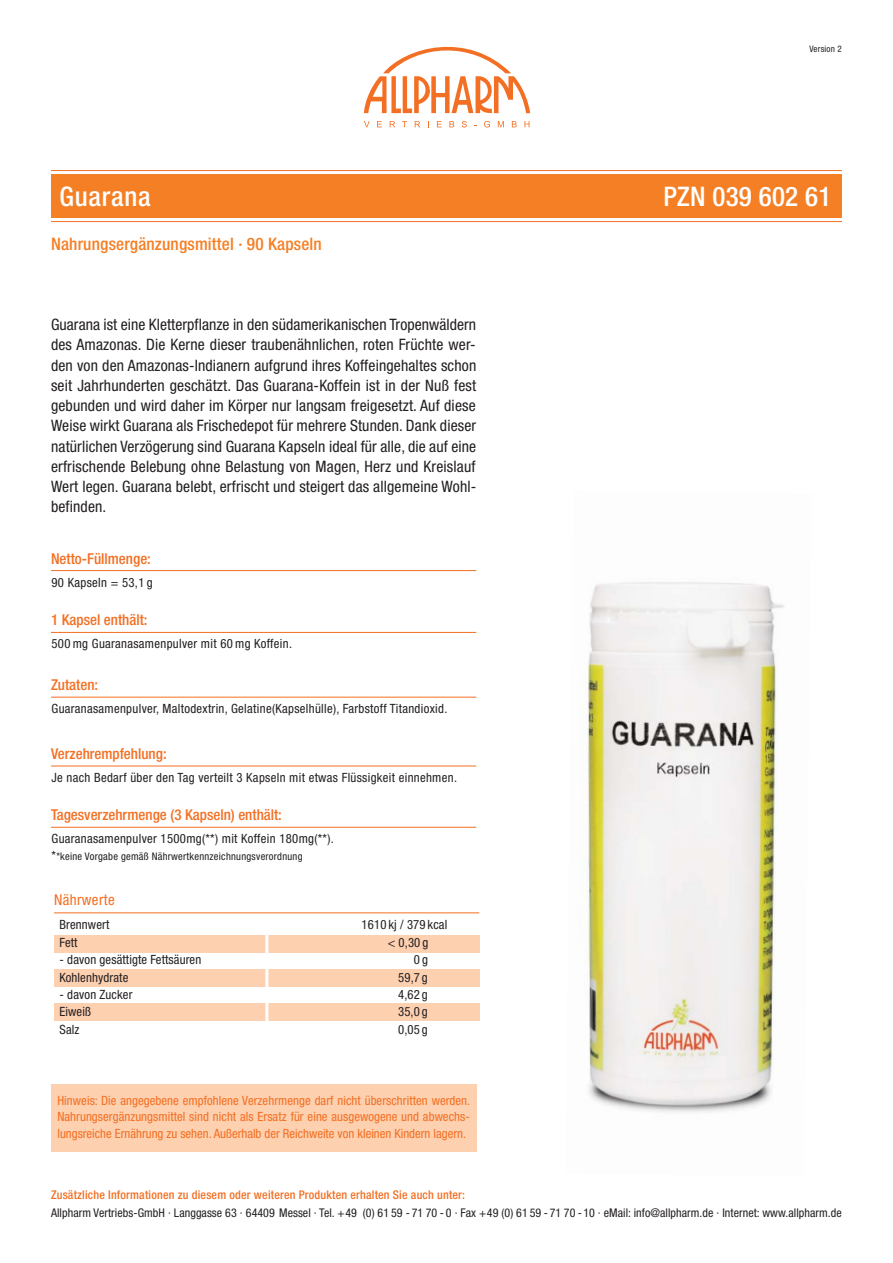
<style>
.page{position:relative;width:893px;height:1263px;background:#fff}
.page>*{position:absolute;margin:0;border:0;box-sizing:border-box;transform-origin:0 0}
.t1{font:500 condensed 27px "Helvetica Neue";letter-spacing:.01em;color:#fff}
.t2{font:500 condensed 27px "Helvetica Neue";letter-spacing:.03em;color:#fff}
.t3{font:500 condensed 17.25px "Helvetica Neue";letter-spacing:.01em;color:#f57f25}
.t4{font:condensed 15.75px/20.2px "Helvetica Neue";letter-spacing:.01em;color:#231f20;text-align:justify}
.t5{font:500 condensed 15px "Helvetica Neue";color:#f36f22}
.t6{font:condensed 15px "Helvetica Neue";letter-spacing:.025em;color:#f36f22}
.t7{font:condensed 12.75px "Helvetica Neue";letter-spacing:.025em;color:#231f20}
.t8{font:condensed 12.75px/16.5px "Helvetica Neue";color:#f36f22;text-align:justify}
.t9{font:condensed 12px "Helvetica Neue";letter-spacing:.005em;color:#231f20}
.t10{font:500 condensed 12px "Helvetica Neue";letter-spacing:.015em;color:#f36f22}
.t11{font:condensed 10.5px "Helvetica Neue";letter-spacing:.025em;color:#231f20}
.t12{font:condensed 9px "Helvetica Neue";letter-spacing:.025em;color:#231f20}
.s1{font-size:12.75px}
</style>
<div class="page">
<div style="left:51px;top:174px;width:791px;height:44px;background:#f57f25"></div>
<svg style="left:364px;top:47px;width:166px;height:66px"></svg>
<svg style="left:364px;top:121px;width:6px;height:6px"></svg>
<svg style="left:377px;top:121px;width:5px;height:6px"></svg>
<svg style="left:390px;top:121px;width:5px;height:6px"></svg>
<svg style="left:415px;top:121px;width:5px;height:6px"></svg>
<svg style="left:437px;top:121px;width:5px;height:6px"></svg>
<svg style="left:449px;top:121px;width:5px;height:6px"></svg>
<svg style="left:462px;top:121px;width:5px;height:6px"></svg>
<svg style="left:484px;top:121px;width:6px;height:6px"></svg>
<svg style="left:498px;top:121px;width:6px;height:6px"></svg>
<svg style="left:512px;top:121px;width:5px;height:6px"></svg>
<svg style="left:524px;top:121px;width:5px;height:6px"></svg>
<hr style="left:51px;top:170px;width:791px;height:1px;background:#f36f22">
<hr style="left:51px;top:221px;width:791px;height:1px;background:#f36f22">
<img style="left:583px;top:582px;width:201px;height:531px">
<div style="left:51px;top:1084px;width:425px;height:68px;background:#fdd0b0"></div>
<hr style="left:51px;top:632px;width:425px;height:1px;background:#f36f22">
<hr style="left:51px;top:765px;width:425px;height:1px;background:#f36f22">
<hr style="left:51px;top:697px;width:425px;height:1px;background:#f36f22">
<hr style="left:51px;top:570px;width:425px;height:1px;background:#f36f22">
<hr style="left:51px;top:827px;width:425px;height:1px;background:#f36f22">
<hr style="left:54px;top:912px;width:425px;height:1px;background:#f36f22">
<div style="left:54px;top:935px;width:425px;height:17px;background:#fdd0b0"></div>
<div style="left:54px;top:969px;width:425px;height:17px;background:#fdd0b0"></div>
<div style="left:54px;top:1003px;width:425px;height:17px;background:#fdd0b0"></div>
<hr style="left:265px;top:924px;width:3px;height:139px;background:#fff">
<p class="t12" style="left:809px;top:46px;width:34px">Version 2</p>
<h1 class="t2" style="left:60px;top:186px;width:93px">Guarana</h1>
<h1 class="t1" style="left:663px;top:186px;width:169px">PZN 039 602 61</h1>
<p class="t3" style="left:51px;top:238px;width:272px">Nahrungsergänzungsmittel · 90 Kapseln</p>
<p class="t4" style="left:51px;top:316px;width:427px">Guarana ist eine Kletterpflanze in den südamerikanischen Tropenwäldern des Amazonas. Die Kerne dieser traubenähnlichen, roten Früchte wer&shy;den von den Amazonas-Indianern aufgrund ihres Koffeingehaltes schon seit Jahrhunderten geschätzt. Das Guarana-Koffein ist in der Nuß fest gebunden und wird daher im Körper nur langsam freigesetzt. Auf diese Weise wirkt Guarana als Frischedepot für mehrere Stunden. Dank dieser natürlichen Verzögerung sind Guarana Kapseln ideal für alle, die auf eine erfrischende Belebung ohne Belastung von Magen, Herz und Kreislauf Wert legen. Guarana belebt, erfrischt und steigert das allgemeine Wohl&shy;befinden.</p>
<p class="t5" style="left:51px;top:553px;width:101px">Netto-Füllmenge:</p>
<p class="t7" style="left:52px;top:577px;width:103px">90 Kapseln = 53,1 g</p>
<p class="t5" style="left:51px;top:615px;width:98px">1 Kapsel enthält:</p>
<p class="t7" style="left:52px;top:639px;width:242px">500 mg Guaranasamenpulver mit 60 mg Koffein.</p>
<p class="t5" style="left:51px;top:679px;width:49px">Zutaten:</p>
<p class="t7" style="left:52px;top:704px;width:397px">Guaranasamenpulver, Maltodextrin, Gelatine(Kapselhülle), Farbstoff Titandioxid.</p>
<p class="t5" style="left:51px;top:748px;width:117px">Verzehrempfehlung:</p>
<p class="t7" style="left:52px;top:773px;width:407px">Je nach Bedarf über den Tag verteilt 3 Kapseln mit etwas Flüssigkeit einnehmen.</p>
<p class="t5" style="left:51px;top:809px;width:232px">Tagesverzehrmenge (3 Kapseln) enthält:</p>
<p class="t7" style="left:52px;top:834px;width:284px">Guaranasamenpulver 1500mg(**) mit Koffein 180mg(**).</p>
<p class="t11" style="left:52px;top:852px;width:253px"><span class="s1">*</span>*keine Vorgabe gemäß Nährwertkennzeichnungsverordnung</p>
<p class="t6" style="left:54px;top:894px;width:62px">Nährwerte</p>
<p class="t7" style="left:60px;top:920px;width:51px">Brennwert</p>
<p class="t7" style="left:362px;top:920px;width:87px">1610 kj / 379 kcal</p>
<p class="t7" style="left:60px;top:938px;width:19px">Fett</p>
<p class="t7" style="left:388px;top:938px;width:42px">&lt; 0,30 g</p>
<p class="t7" style="left:60px;top:955px;width:143px">- davon gesättigte Fettsäuren</p>
<p class="t7" style="left:414px;top:955px;width:16px">0g</p>
<p class="t7" style="left:60px;top:972px;width:70px">Kohlenhydrate</p>
<p class="t7" style="left:398px;top:972px;width:31px">59,7 g</p>
<p class="t7" style="left:60px;top:990px;width:74px">- davon Zucker</p>
<p class="t7" style="left:398px;top:990px;width:31px">4,62 g</p>
<p class="t7" style="left:60px;top:1007px;width:33px">Eiweiß</p>
<p class="t7" style="left:398px;top:1007px;width:31px">35,0 g</p>
<p class="t7" style="left:60px;top:1025px;width:21px">Salz</p>
<p class="t7" style="left:398px;top:1025px;width:31px">0,05 g</p>
<p class="t8" style="left:57px;top:1093px;width:414px">Hinweis: Die angegebene empfohlene Verzehrmenge darf nicht überschritten werden.<br>Nahrungsergänzungsmittel sind nicht als Ersatz für eine ausgewogene und abwechs&shy;lungsreiche Ernährung zu sehen. Außerhalb der Reichweite von kleinen Kindern lagern.</p>
<p class="t10" style="left:51px;top:1191px;width:416px">Zusätzliche Informationen zu diesem oder weiteren Produkten erhalten Sie auch unter:</p>
<p class="t9" style="left:51px;top:1208px;width:792px">Allpharm Vertriebs-GmbH · Langgasse 63 · 64409 Messel · Tel. +49 (0) 61 59 - 71 70 - 0 · Fax +49 (0) 61 59 - 71 70 -10 · eMail: info@allpharm.de · Internet: www.allpharm.de</p>
</div>
